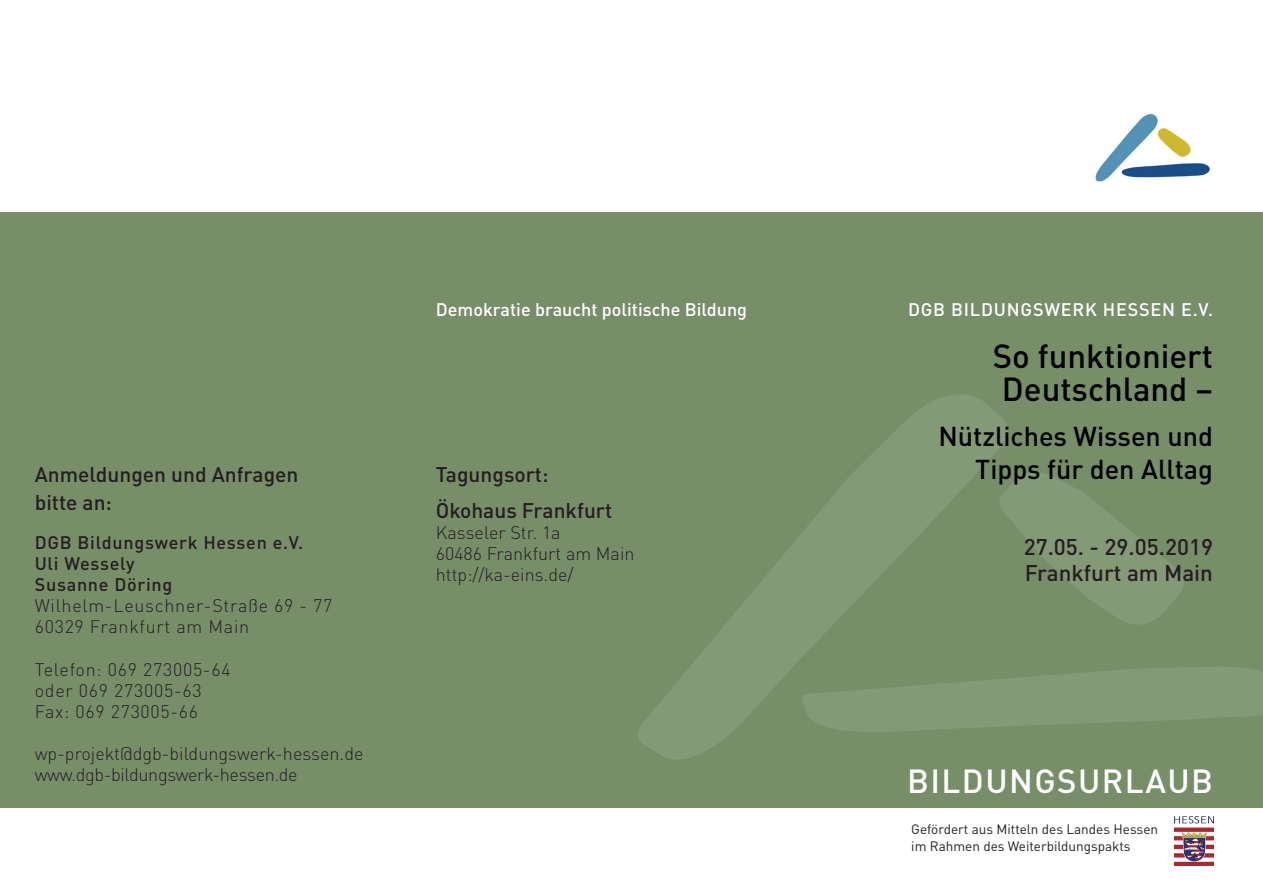
<style>
.page{position:relative;width:1263px;height:893px;background:#fff}
.page>*{position:absolute;margin:0;border:0;box-sizing:border-box;transform-origin:0 0}
.t1{font:500 33px/33px "DINOT";color:#000}
.t2{font:500 33px "DINOT";letter-spacing:.045em;color:#fff}
.t3{font:500 27px/33px "DINOT";color:#000;text-align:right}
.t4{font:500 22.5px "DINOT";color:#231f20}
.t5{font:500 21px/28.8px "DINOT";color:#231f20}
.t6{font:300 18px "DINOT";letter-spacing:.04em;color:#231f20}
.t7{font:300 18px "DINOT";color:#231f20}
.t8{font:500 18px "DINOT";letter-spacing:.04em;color:#231f20}
.t9{font:500 18px "DINOT";color:#fff}
.t10{font:300 18px "DINOT";letter-spacing:-.02em;color:#231f20}
.t11{font:500 18px "DINOT";letter-spacing:.045em;color:#fff}
.t12{font:13.5px/16.2px "DINOT";color:#231f20}
</style>
<div class="page">
<div style="left:0;top:213px;width:1263px;height:595px;background:#778e68"></div>
<svg style="left:638px;top:394px;width:370px;height:365px"></svg>
<svg style="left:800px;top:665px;width:463px;height:71px"></svg>
<svg style="left:995px;top:464px;width:189px;height:172px"></svg>
<img style="left:1095px;top:114px;width:115px;height:68px">
<img style="left:1175px;top:816px;width:38px;height:50px">
<p class="t9" style="left:436px;top:298px;width:313px">Demokratie braucht politische Bildung</p>
<p class="t11" style="left:908px;top:298px;width:306px">DGB BILDUNGSWERK HESSEN E.V.</p>
<p class="t1" style="left:993px;top:339px;width:222px">So funktioniert<br>Deutschland –</p>
<p class="t3" style="left:938px;top:419px;width:276px">Nützliches Wissen und<br>Tipps für den Alltag</p>
<p class="t5" style="left:35px;top:459px;width:265px">Anmeldungen und Anfragen bitte an:</p>
<p class="t8" style="left:35px;top:531px;width:270px">DGB Bildungswerk Hessen e.V.</p>
<p class="t8" style="left:35px;top:552px;width:101px">Uli Wessely</p>
<p class="t8" style="left:35px;top:573px;width:139px">Susanne Döring</p>
<p class="t6" style="left:35px;top:595px;width:299px">Wilhelm-Leuschner-Straße 69 - 77</p>
<p class="t6" style="left:35px;top:616px;width:216px">60329 Frankfurt am Main</p>
<p class="t6" style="left:35px;top:658px;width:197px">Telefon: 069 273005-64</p>
<p class="t6" style="left:35px;top:679px;width:168px">oder 069 273005-63</p>
<p class="t6" style="left:35px;top:700px;width:165px">Fax: 069 273005-66</p>
<p class="t7" style="left:35px;top:742px;width:330px">wp-projekt@dgb-bildungswerk-hessen.de</p>
<p class="t10" style="left:35px;top:763px;width:264px">www.dgb-bildungswerk-hessen.de</p>
<p class="t2" style="left:907px;top:760px;width:307px">BILDUNGSURLAUB</p>
<p class="t5" style="left:436px;top:459px;width:114px">Tagungsort:</p>
<p class="t5" style="left:436px;top:495px;width:178px">Ökohaus Frankfurt</p>
<p class="t7" style="left:436px;top:521px;width:126px">Kasseler Str. 1a</p>
<p class="t7" style="left:436px;top:542px;width:200px">60486 Frankfurt am Main</p>
<p class="t7" style="left:436px;top:563px;width:139px">http://ka-eins.de/</p>
<p class="t4" style="left:1024px;top:533px;width:191px">27.05. - 29.05.2019</p>
<p class="t4" style="left:1025px;top:558px;width:190px">Frankfurt am Main</p>
<p class="t12" style="left:911px;top:821px;width:248px">Gefördert aus Mitteln des Landes Hessen im Rahmen des Weiterbildungspakts</p>
</div>
